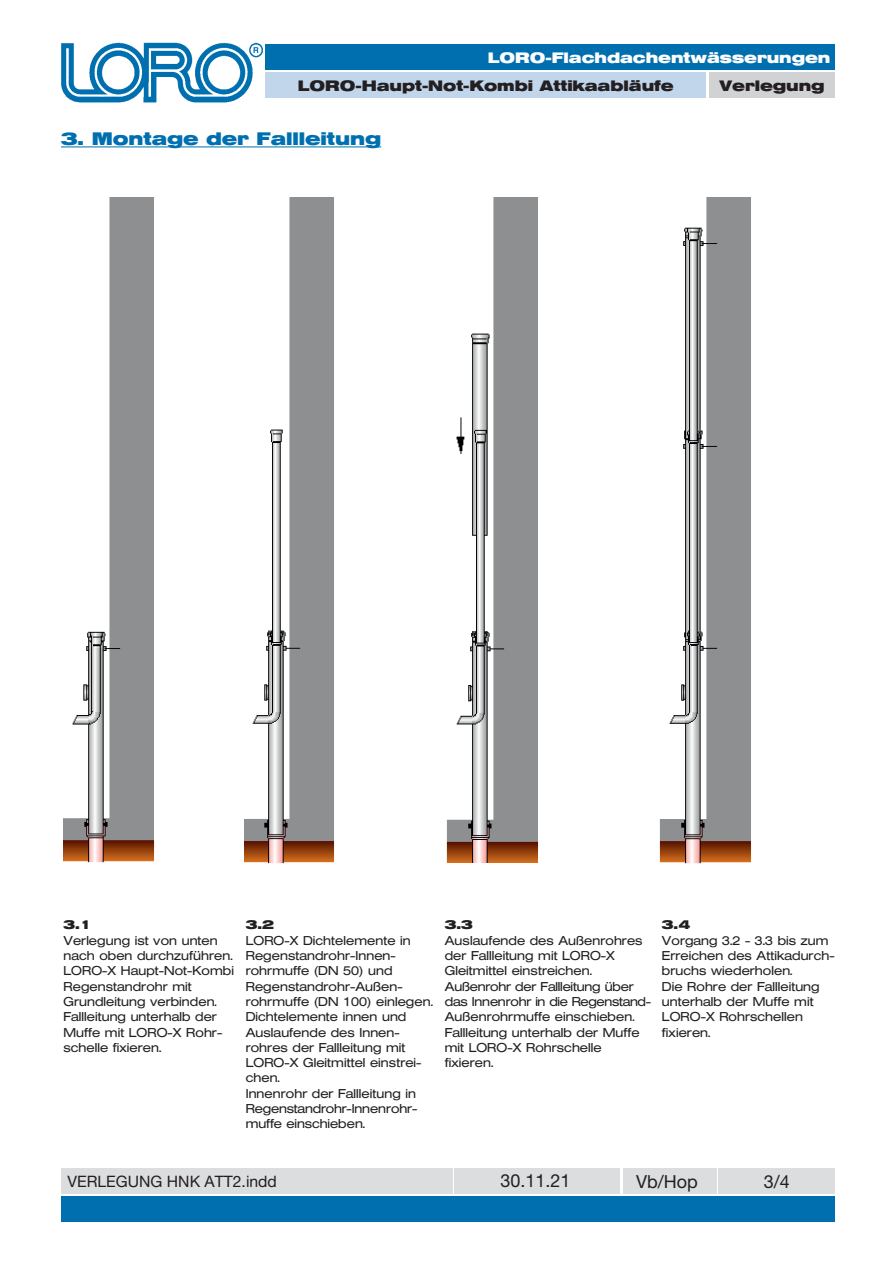
<style>
.page{position:relative;width:893px;height:1263px;background:#fff}
.page>*{position:absolute;margin:0;border:0;box-sizing:border-box;transform-origin:0 0}
.t1{font:700 18px "Helvetica Extended BQ";color:#006faf}
.t2{font:18px "Helvetica Neue LT Std";color:#231f20}
.t3{font:15.75px "Helvetica Neue LT Std";color:#231f20}
.t4{font:700 15px "Helvetica Extended BQ";color:#231f20}
.t5{font:700 15px "Helvetica Extended BQ";color:#fff}
.t6{font:300 12.75px/15.3px "Helvetica Extended BQ";color:#231f20}
.t7{font:700 12.75px "Helvetica Extended BQ";color:#231f20}
</style>
<div class="page">
<img style="left:61px;top:42px;width:202px;height:61px">
<div style="left:266px;top:45px;width:569px;height:25px;background:#006faf"></div>
<div style="left:709px;top:72px;width:126px;height:26px;background:#d1d2d4"></div>
<div style="left:266px;top:72px;width:440px;height:26px;background:#c1d5eb"></div>
<div style="left:61px;top:1196px;width:774px;height:26px;background:#006faf"></div>
<div style="left:61px;top:1168px;width:391px;height:25px;background:#dcdddf"></div>
<div style="left:454px;top:1168px;width:166px;height:25px;background:#dcdddf"></div>
<div style="left:623px;top:1168px;width:93px;height:25px;background:#dcdddf"></div>
<div style="left:719px;top:1168px;width:116px;height:25px;background:#dcdddf"></div>
<hr style="left:61px;top:146px;width:320px;height:1px;background:#006faf">
<img style="left:660px;top:198px;width:91px;height:666px">
<img style="left:63px;top:198px;width:91px;height:665px">
<img style="left:244px;top:198px;width:90px;height:666px">
<img style="left:446px;top:198px;width:92px;height:664px">
<p class="t5" style="left:488px;top:49px;width:344px">LORO-Flachdachentwässerungen</p>
<p class="t4" style="left:298px;top:77px;width:377px">LORO-Haupt-Not-Kombi Attikaabläufe</p>
<p class="t4" style="left:719px;top:77px;width:107px">Verlegung</p>
<h1 class="t1" style="left:61px;top:128px;width:322px">3. Montage der Fallleitung</h1>
<p class="t7" style="left:63px;top:917px;width:30px">3.1</p>
<p class="t6" style="left:63px;top:933px;width:172px">Verlegung ist von unten nach oben durchzuführen.<br>LORO-X Haupt-Not-Kombi<br>Regenstandrohr mit<br>Grundleitung verbinden.<br>Fallleitung unterhalb der<br>Muffe mit LORO-X Rohr&shy;schelle fixieren.</p>
<p class="t7" style="left:246px;top:917px;width:30px">3.2</p>
<p class="t6" style="left:246px;top:933px;width:189px">LORO-X Dichtelemente in<br>Regenstandrohr-Innen&shy;rohrmuffe (DN 50) und<br>Regenstandrohr-Außen&shy;rohrmuffe (DN 100) einlegen.<br>Dichtelemente innen und<br>Auslaufende des Innen&shy;rohres der Fallleitung mit<br>LORO-X Gleitmittel einstrei&shy;chen.<br>Innenrohr der Fallleitung in<br>Regenstandrohr-Innenrohr&shy;muffe einschieben.</p>
<p class="t7" style="left:445px;top:917px;width:30px">3.3</p>
<p class="t6" style="left:445px;top:933px;width:208px">Auslaufende des Außenrohres der Fallleitung mit LORO-X<br>Gleitmittel einstreichen.<br>Außenrohr der Fallleitung über das Innenrohr in die Regenstand-<br>Außenrohrmuffe einschieben.<br>Fallleitung unterhalb der Muffe mit LORO-X Rohrschelle fixieren.</p>
<p class="t7" style="left:662px;top:917px;width:30px">3.4</p>
<p class="t6" style="left:662px;top:933px;width:174px">Vorgang 3.2 - 3.3 bis zum<br>Erreichen des Attikadurch&shy;bruchs wiederholen.<br>Die Rohre der Fallleitung unterhalb der Muffe mit<br>LORO-X Rohrschellen fixieren.</p>
<p class="t3" style="left:67px;top:1172px;width:211px">VERLEGUNG HNK ATT2.indd</p>
<h1 class="t2" style="left:500px;top:1170px;width:72px">30.11.21</h1>
<h1 class="t2" style="left:636px;top:1170px;width:63px">Vb/Hop</h1>
<h1 class="t2" style="left:764px;top:1171px;width:28px">3/4</h1>
</div>
